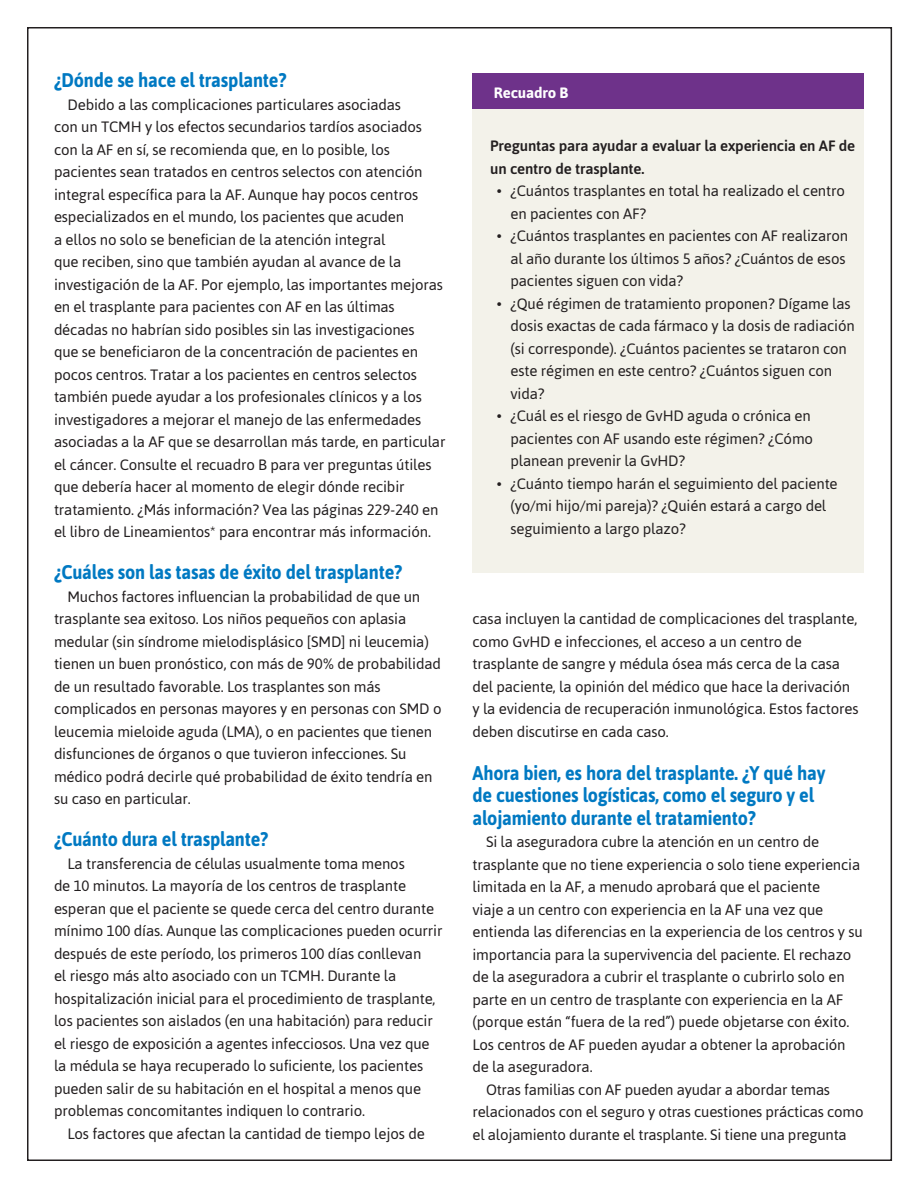
<style>
.page{position:relative;width:918px;height:1188px;background:#fff}
.page>*{position:absolute;margin:0;border:0;box-sizing:border-box;transform-origin:0 0}
.Subhead__12_bold_blu{font:700 19.8px/22.5px "Asap";letter-spacing:-.01em;color:#0079c2;scale:.91 1}
.Body__10_15{font:15px/22.5px "Asap";letter-spacing:-.01em;color:#231f20}
.Body__10_15-2{font:500 15px/22.5px "Asap";letter-spacing:-.01em;color:#231f20}
.Body__10_15-3{font:700 15px "Asap";letter-spacing:-.01em;color:#fff}
</style>
<div class="page">
<div style="left:473px;top:109px;width:391px;height:463px;background:#f3f2ea"></div>
<div style="left:472px;top:74px;width:392px;height:35px;background:#6e328a"></div>
<p class="Subhead__12_bold_blu" style="left:54px;top:68px;width:257px">¿Dónde se hace el trasplante?</p>
<p class="Body__10_15" style="left:54px;top:93px;width:393px;text-indent:14px">Debido a las complicaciones particulares asociadas<br>con un TCMH y los efectos secundarios tardíos asociados con la AF en sí, se recomienda que, en lo posible, los pacientes sean tratados en centros selectos con atención integral específica para la AF. Aunque hay pocos centros especializados en el mundo, los pacientes que acuden<br>a ellos no solo se benefician de la atención integral<br>que reciben, sino que también ayudan al avance de la investigación de la AF. Por ejemplo, las importantes mejoras en el trasplante para pacientes con AF en las últimas décadas no habrían sido posibles sin las investigaciones<br>que se beneficiaron de la concentración de pacientes en pocos centros. Tratar a los pacientes en centros selectos también puede ayudar a los profesionales clínicos y a los investigadores a mejorar el manejo de las enfermedades asociadas a la AF que se desarrollan más tarde, en particular el cáncer. Consulte el recuadro B para ver preguntas útiles que debería hacer al momento de elegir dónde recibir tratamiento. ¿Más información? Vea las páginas 229-240 en el libro de Lineamientos* para encontrar más información.</p>
<p class="Subhead__12_bold_blu" style="left:54px;top:560px;width:384px">¿Cuáles son las tasas de éxito del trasplante?</p>
<p class="Body__10_15" style="left:54px;top:585px;width:389px;text-indent:14px">Muchos factores influencian la probabilidad de que un trasplante sea exitoso. Los niños pequeños con aplasia medular (sin síndrome mielodisplásico [SMD] ni leucemia) tienen un buen pronóstico, con más de 90% de probabilidad de un resultado favorable. Los trasplantes son más complicados en personas mayores y en personas con SMD o leucemia mieloide aguda (LMA), o en pacientes que tienen disfunciones de órganos o que tuvieron infecciones. Su médico podrá decirle qué probabilidad de éxito tendría en su caso en particular.</p>
<p class="Subhead__12_bold_blu" style="left:54px;top:827px;width:237px">¿Cuánto dura el trasplante?</p>
<p class="Body__10_15" style="left:54px;top:852px;width:390px;text-indent:14px">La transferencia de células usualmente toma menos<br>de 10 minutos. La mayoría de los centros de trasplante esperan que el paciente se quede cerca del centro durante mínimo 100 días. Aunque las complicaciones pueden ocurrir después de este período, los primeros 100 días conllevan<br>el riesgo más alto asociado con un TCMH. Durante la hospitalización inicial para el procedimiento de trasplante, los pacientes son aislados (en una habitación) para reducir el riesgo de exposición a agentes infecciosos. Una vez que la médula se haya recuperado lo suficiente, los pacientes pueden salir de su habitación en el hospital a menos que problemas concomitantes indiquen lo contrario.</p>
<p class="Body__10_15" style="left:68px;top:1122px;width:359px">Los factores que afectan la cantidad de tiempo lejos de</p>
<p class="Body__10_15-3" style="left:494px;top:82px;width:76px">Recuadro B</p>
<p class="Body__10_15-2" style="left:490px;top:134px;width:367px">Preguntas para ayudar a evaluar la experiencia en AF de un centro de trasplante.</p>
<p class="Body__10_15" style="left:510px;top:179px;width:336px;text-indent:-14px">• ¿Cuántos trasplantes en total ha realizado el centro en pacientes con AF?</p>
<p class="Body__10_15" style="left:510px;top:224px;width:339px;text-indent:-14px">• ¿Cuántos trasplantes en pacientes con AF realizaron al año durante los últimos 5 años? ¿Cuántos de esos pacientes siguen con vida?</p>
<p class="Body__10_15" style="left:510px;top:292px;width:346px;text-indent:-14px">• ¿Qué régimen de tratamiento proponen? Dígame las dosis exactas de cada fármaco y la dosis de radiación (si corresponde). ¿Cuántos pacientes se trataron con este régimen en este centro? ¿Cuántos siguen con vida?</p>
<p class="Body__10_15" style="left:510px;top:404px;width:304px;text-indent:-14px">• ¿Cuál es el riesgo de GvHD aguda o crónica en pacientes con AF usando este régimen? ¿Cómo planean prevenir la GvHD?</p>
<p class="Body__10_15" style="left:510px;top:472px;width:329px;text-indent:-14px">• ¿Cuánto tiempo harán el seguimiento del paciente (yo/mi hijo/mi pareja)? ¿Quién estará a cargo del seguimiento a largo plazo?</p>
<p class="Body__10_15" style="left:472px;top:607px;width:388px">casa incluyen la cantidad de complicaciones del trasplante, como GvHD e infecciones, el acceso a un centro de trasplante de sangre y médula ósea más cerca de la casa del paciente, la opinión del médico que hace la derivación y la evidencia de recuperación inmunológica. Estos factores deben discutirse en cada caso.</p>
<p class="Subhead__12_bold_blu" style="left:472px;top:761px;width:389px">Ahora bien, es hora del trasplante. ¿Y qué hay de cuestiones logísticas, como el seguro y el alojamiento durante el tratamiento?</p>
<p class="Body__10_15" style="left:472px;top:830px;width:392px;text-indent:14px">Si la aseguradora cubre la atención en un centro de trasplante que no tiene experiencia o solo tiene experiencia limitada en la AF, a menudo aprobará que el paciente<br>viaje a un centro con experiencia en la AF una vez que entienda las diferencias en la experiencia de los centros y su importancia para la supervivencia del paciente. El rechazo de la aseguradora a cubrir el trasplante o cubrirlo solo en parte en un centro de trasplante con experiencia en la AF (porque están “fuera de la red”) puede objetarse con éxito.<br>Los centros de AF pueden ayudar a obtener la aprobación de la aseguradora.</p>
<p class="Body__10_15" style="left:472px;top:1078px;width:393px;text-indent:14px">Otras familias con AF pueden ayudar a abordar temas relacionados con el seguro y otras cuestiones prácticas como el alojamiento durante el trasplante. Si tiene una pregunta</p>
</div>
